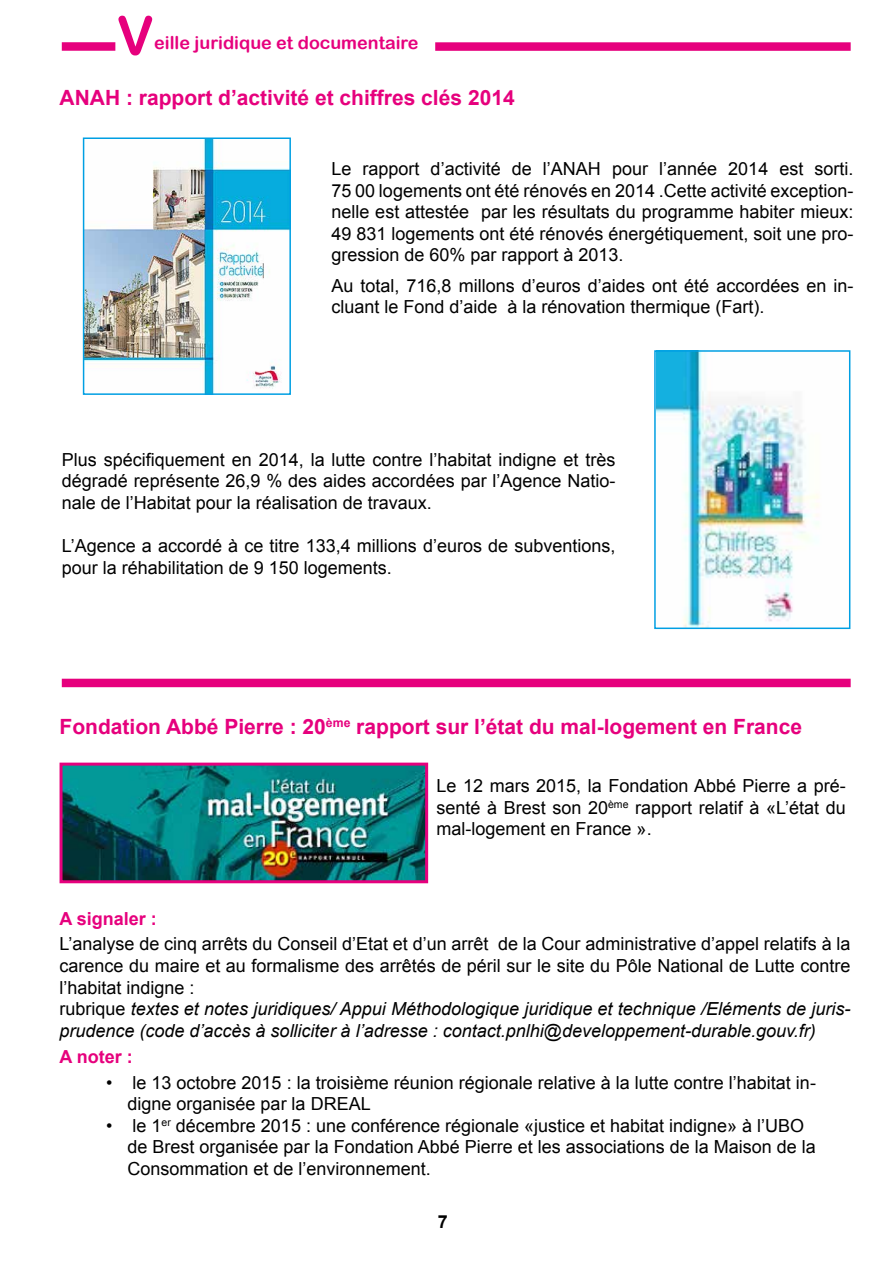
<style>
.page{position:relative;width:893px;height:1263px;background:#fff}
.page>*{position:absolute;margin:0;border:0;box-sizing:border-box;transform-origin:0 0}
.t1{font:53.85px "Arial Rounded MT Bold";color:#e6007d}
.t2{font:700 21px "Arial";color:#e6007d}
.t3{font:18px/21.6px "Arial";color:#000}
.t4{font:18px "Arial Rounded MT Bold";color:#e6007d}
.t5{font:700 18px "Arial";color:#e6007d}
.t6{font:700 18px "Arial";color:#000}
.s1{font-style:italic}
</style>
<div class="page">
<div style="left:62px;top:42px;width:53px;height:9px;background:#e6007d"></div>
<div style="left:435px;top:42px;width:416px;height:9px;background:#e6007d"></div>
<img style="left:64px;top:767px;width:360px;height:112px">
<div style="left:60px;top:763px;width:368px;height:120px;border:3px solid #e6007d"></div>
<img style="left:86px;top:140px;width:202px;height:252px">
<div style="left:83px;top:137px;width:208px;height:258px;border:2px solid #009fe3"></div>
<img style="left:657px;top:353px;width:162px;height:273px">
<div style="left:654px;top:350px;width:196px;height:279px;border:2px solid #009fe3"></div>
<div style="left:62px;top:679px;width:789px;height:8px;background:#e6007d"></div>
<h1 class="t1" style="left:117px;top:4px;width:39px">V</h1>
<p class="t4" style="left:154px;top:32px;width:266px">eille juridique et documentaire</p>
<p class="t2" style="left:60px;top:83px;width:457px">ANAH : rapport d’activité et chiffres clés 2014</p>
<p class="t3" style="left:331px;top:158px;width:524px;text-align:justify">Le rapport d’activité de l’ANAH pour l’année 2014 est sorti.<br>75 00 logements ont été rénovés en 2014 .Cette activité exception&shy;nelle est attestée par les résultats du programme habiter mieux:<br>49 831 logements ont été rénovés énergétiquement, soit une pro&shy;gression de 60% par rapport à 2013.</p>
<p class="t3" style="left:331px;top:275px;width:524px">Au total, 716,8 millons d’euros d’aides ont été accordées en in&shy;cluant le Fond d’aide à la rénovation thermique (Fart).</p>
<p class="t3" style="left:62px;top:449px;width:555px;text-align:justify">Plus spécifiquement en 2014, la lutte contre l’habitat indigne et très dégradé représente 26,9 % des aides accordées par l’Agence Natio&shy;nale de l’Habitat pour la réalisation de travaux.</p>
<p class="t3" style="left:62px;top:535px;width:555px">L’Agence a accordé à ce titre 133,4 millions d’euros de subventions, pour la réhabilitation de 9 150 logements.</p>
<p class="t2" style="left:60px;top:713px;width:744px">Fondation Abbé Pierre : 20<sup>ème</sup> rapport sur l’état du mal-logement en France</p>
<p class="t3" style="left:437px;top:775px;width:411px;text-align:justify">Le 12 mars 2015, la Fondation Abbé Pierre a pré&shy;senté à Brest son 20<sup>ème</sup> rapport relatif à «L’état du mal-logement en France ».</p>
<p class="t5" style="left:60px;top:906px;width:99px">A signaler :</p>
<p class="t3" style="left:60px;top:933px;width:792px">L’analyse de cinq arrêts du Conseil d’Etat et d’un arrêt de la Cour administrative d’appel relatifs à la carence du maire et au formalisme des arrêtés de péril sur le site du Pôle National de Lutte contre l’habitat indigne :<br>rubrique <span class="s1">textes et notes juridiques/ Appui Méthodologique juridique et technique /Eléments de juris&shy;prudence (code d’accès à solliciter à l’adresse : contact.pnlhi@developpement-durable.gouv.fr)</span></p>
<p class="t5" style="left:60px;top:1044px;width:75px">A noter :</p>
<p class="t3" style="left:128px;top:1071px;width:690px;text-indent:-21px">• le 13 octobre 2015 : la troisième réunion régionale relative à la lutte contre l’habitat in&shy;digne organisée par la DREAL</p>
<p class="t3" style="left:128px;top:1115px;width:690px;text-indent:-21px">• le 1<sup>er</sup> décembre 2015 : une conférence régionale «justice et habitat indigne» à l’UBO de Brest organisée par la Fondation Abbé Pierre et les associations de la Maison de la<br>Consommation et de l’environnement.</p>
<p class="t6" style="left:438px;top:1209px;width:12px">7</p>
</div>
